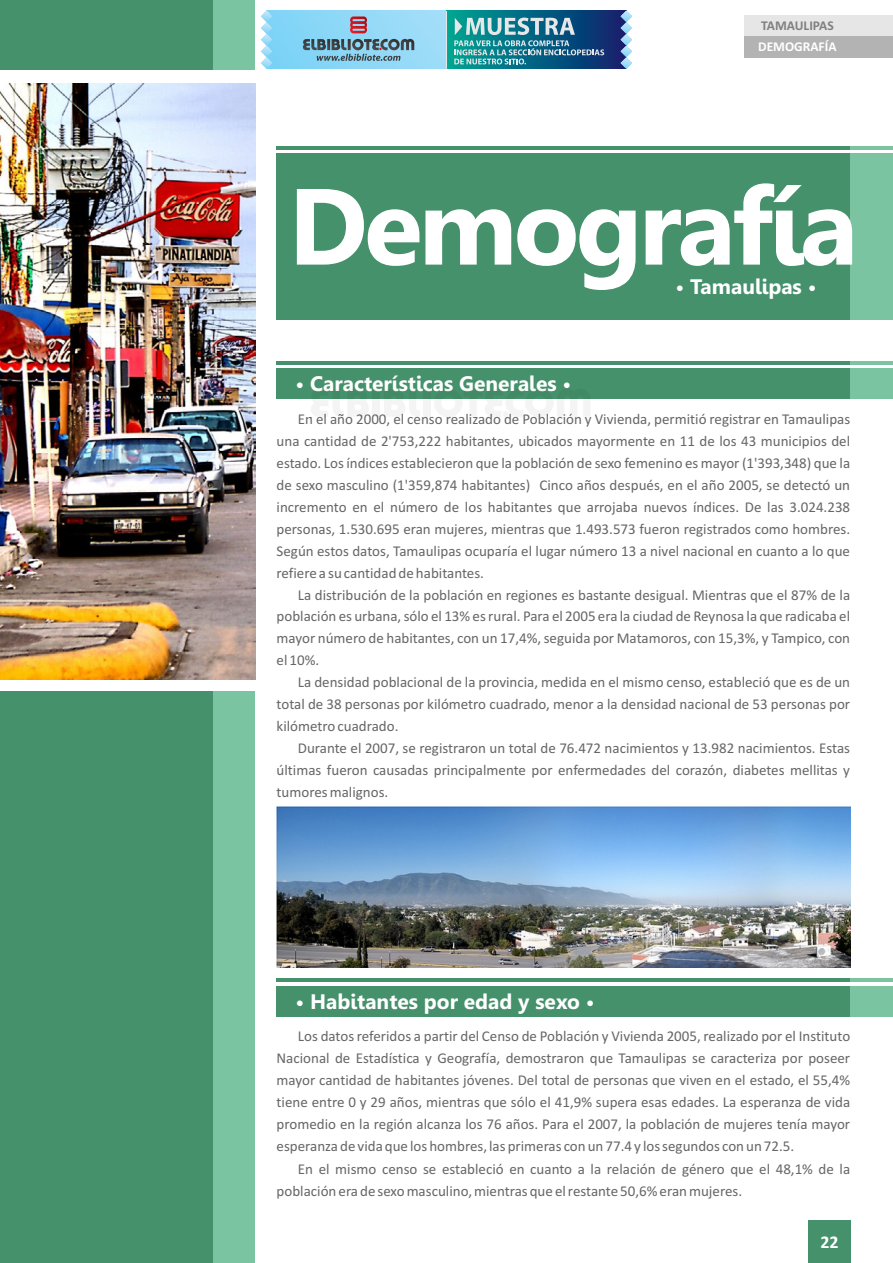
<style>
.page{position:relative;width:893px;height:1263px;background:#fff}
.page>*{position:absolute;margin:0;border:0;box-sizing:border-box;transform-origin:0 0}
.t1{font:700 108px "Gisha";letter-spacing:-.035em;color:#fff}
.t2{font:700 21px "Gisha";color:#fff}
.t3{font:700 18px "Calibri";color:#fff}
.t4{font:15px/21.9px "Calibri";color:#666;text-align:justify}
.t5{font:700 13.5px "Calibri";color:#808080}
.t6{font:700 13.5px "Calibri";color:#fff}
</style>
<div class="page">
<div style="left:808px;top:1220px;width:42px;height:43px;background:#45916b"></div>
<div style="left:744px;top:15px;width:149px;height:21px;background:#e6e6e6"></div>
<div style="left:744px;top:36px;width:149px;height:22px;background:#b3b3b3"></div>
<div style="left:276px;top:153px;width:574px;height:167px;background:#45916b"></div>
<div style="left:850px;top:153px;width:43px;height:167px;background:#7ac4a1"></div>
<div style="left:276px;top:368px;width:574px;height:31px;background:#45916b"></div>
<hr style="left:276px;top:361px;width:574px;height:4px;background:#45916b">
<div style="left:850px;top:368px;width:43px;height:31px;background:#7ac4a1"></div>
<hr style="left:850px;top:361px;width:43px;height:4px;background:#7ac4a1">
<hr style="left:276px;top:146px;width:574px;height:3px;background:#45916b">
<hr style="left:850px;top:146px;width:43px;height:3px;background:#7ac4a1">
<div style="left:213px;top:0;width:42px;height:69px;background:#7ac4a1"></div>
<div style="left:0;top:0;width:213px;height:69px;background:#45916b"></div>
<div style="left:213px;top:691px;width:42px;height:572px;background:#7ac4a1"></div>
<div style="left:0;top:691px;width:213px;height:572px;background:#45916b"></div>
<img style="left:0;top:83px;width:255px;height:596px">
<img style="left:276px;top:806px;width:574px;height:161px">
<div style="left:276px;top:986px;width:574px;height:30px;background:#45916b"></div>
<hr style="left:276px;top:978px;width:574px;height:4px;background:#45916b">
<div style="left:850px;top:986px;width:43px;height:30px;background:#7ac4a1"></div>
<hr style="left:850px;top:978px;width:43px;height:4px;background:#7ac4a1">
<svg style="left:272px;top:10px;width:174px;height:59px;background:#8fd8f7"></svg>
<svg style="left:311px;top:399px;width:58px;height:17px"></svg>
<svg style="left:372px;top:399px;width:8px;height:18px"></svg>
<svg style="left:384px;top:399px;width:36px;height:17px"></svg>
<svg style="left:423px;top:399px;width:8px;height:18px"></svg>
<svg style="left:434px;top:399px;width:156px;height:18px"></svg>
<svg style="left:446px;top:10px;width:175px;height:59px;background:#095c7f"></svg>
<svg style="left:261px;top:10px;width:11px;height:59px"></svg>
<svg style="left:621px;top:10px;width:11px;height:59px"></svg>
<svg style="left:350px;top:16px;width:17px;height:17px"></svg>
<svg style="left:302px;top:39px;width:112px;height:22px;background:#6d98ac"></svg>
<svg style="left:454px;top:18px;width:150px;height:46px;background:#42889e"></svg>
<hr style="left:446px;top:11px;width:1px;height:58px;background:#e6e7e9">
<p class="t5" style="left:761px;top:20px;width:74px">TAMAULIPAS</p>
<p class="t6" style="left:758px;top:41px;width:80px">DEMOGRAFÍA</p>
<h1 class="t1" style="left:288px;top:183px;width:572px">Demografía</h1>
<h2 class="t2" style="left:675px;top:278px;width:143px">• Tamaulipas •</h2>
<h2 class="t2" style="left:295px;top:375px;width:277px">• Características Generales •</h2>
<p class="t4" style="left:277px;top:409px;width:575px;text-indent:21px">En el año 2000, el censo realizado de Población y Vivienda, permitió registrar en Tamaulipas una cantidad de 2'753,222 habitantes, ubicados mayormente en 11 de los 43 municipios del estado. Los índices establecieron que la población de sexo femenino es mayor (1'393,348) que la de sexo masculino (1'359,874 habitantes) Cinco años después, en el año 2005, se detectó un incremento en el número de los habitantes que arrojaba nuevos índices. De las 3.024.238 personas, 1.530.695 eran mujeres, mientras que 1.493.573 fueron registrados como hombres.<br>Según estos datos, Tamaulipas ocuparía el lugar número 13 a nivel nacional en cuanto a lo que refiere a su cantidad de habitantes.</p>
<p class="t4" style="left:277px;top:585px;width:575px;text-indent:21px">La distribución de la población en regiones es bastante desigual. Mientras que el 87% de la población es urbana, sólo el 13% es rural. Para el 2005 era la ciudad de Reynosa la que radicaba el mayor número de habitantes, con un 17,4%, seguida por Matamoros, con 15,3%, y Tampico, con el 10%.</p>
<p class="t4" style="left:277px;top:673px;width:575px;text-indent:21px">La densidad poblacional de la provincia, medida en el mismo censo, estableció que es de un total de 38 personas por kilómetro cuadrado, menor a la densidad nacional de 53 personas por kilómetro cuadrado.</p>
<p class="t4" style="left:277px;top:739px;width:575px;text-indent:21px">Durante el 2007, se registraron un total de 76.472 nacimientos y 13.982 nacimientos. Estas últimas fueron causadas principalmente por enfermedades del corazón, diabetes mellitas y tumores malignos.</p>
<h2 class="t2" style="left:295px;top:993px;width:301px">• Habitantes por edad y sexo •</h2>
<p class="t4" style="left:277px;top:1026px;width:575px;text-indent:21px">Los datos referidos a partir del Censo de Población y Vivienda 2005, realizado por el Instituto Nacional de Estadística y Geografía, demostraron que Tamaulipas se caracteriza por poseer mayor cantidad de habitantes jóvenes. Del total de personas que viven en el estado, el 55,4% tiene entre 0 y 29 años, mientras que sólo el 41,9% supera esas edades. La esperanza de vida promedio en la región alcanza los 76 años. Para el 2007, la población de mujeres tenía mayor esperanza de vida que los hombres, las primeras con un 77.4 y los segundos con un 72.5.</p>
<p class="t4" style="left:277px;top:1160px;width:575px;text-indent:21px">En el mismo censo se estableció en cuanto a la relación de género que el 48,1% de la población era de sexo masculino, mientras que el restante 50,6% eran mujeres.</p>
<p class="t3" style="left:820px;top:1234px;width:20px">22</p>
</div>
